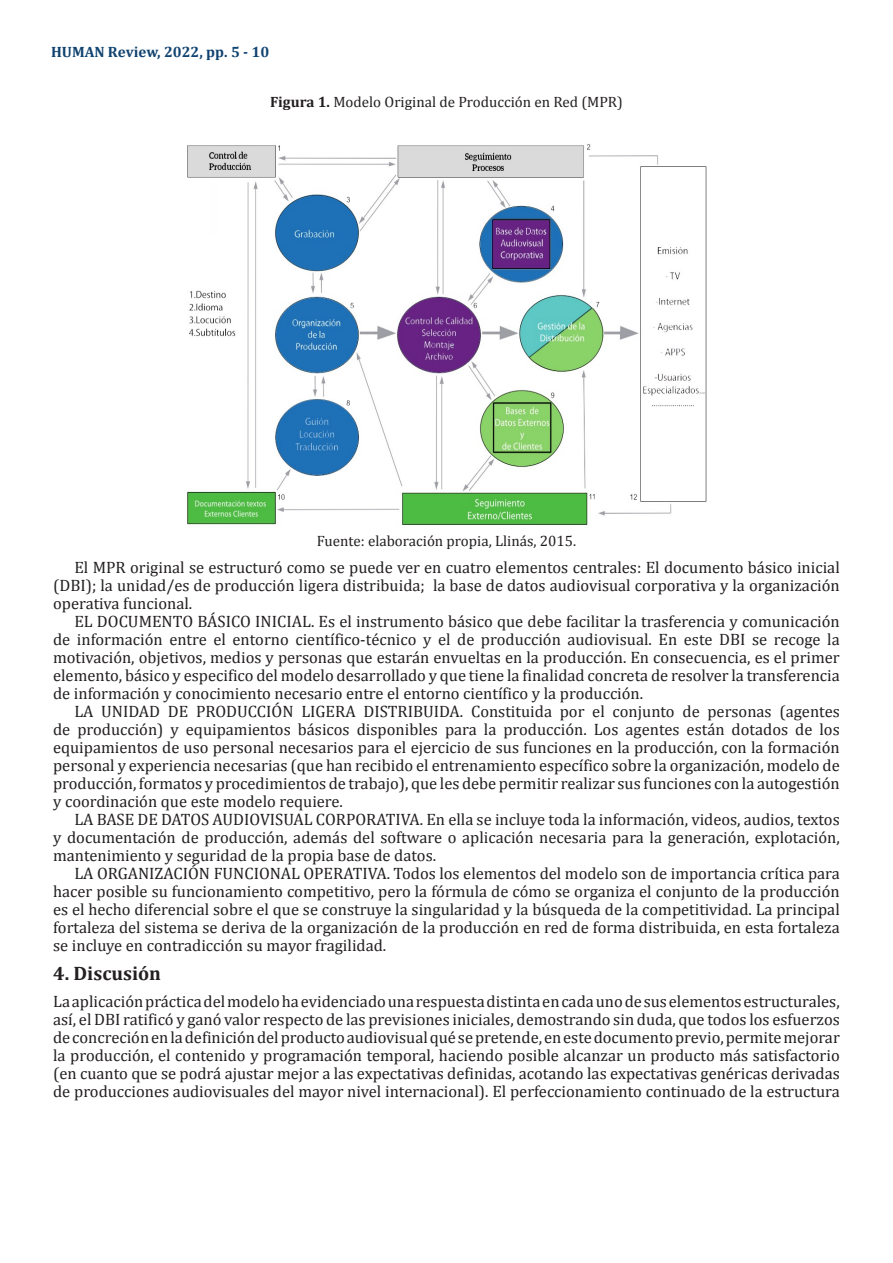
<style>
.page{position:relative;width:893px;height:1263px;background:#fff}
.page>*{position:absolute;margin:0;border:0;box-sizing:border-box;transform-origin:0 0}
.Titulo_1{font:700 19.5px "Cambria";color:#231f20}
.Parrafos-siguientes{font:16.5px/18px "Cambria";color:#231f20;text-align:justify}
.Parrafo-Arranque{font:16.5px/18px "Cambria";color:#231f20;text-align:justify}
.Fuente-Tablas{font:15px "Cambria";color:#231f20}
.t1{font:700 15px "Cambria";color:#104370}
.s1{font-weight:700}
</style>
<div class="page">
<img style="left:187px;top:144px;width:520px;height:381px">
<p class="t1" style="left:51px;top:41px;width:220px">HUMAN Review, 2022, pp. 5 - 10</p>
<p class="Fuente-Tablas" style="left:270px;top:93px;width:354px"><span class="s1">Figura 1.</span> Modelo Original de Producción en Red (MPR)</p>
<p class="Fuente-Tablas" style="left:317px;top:532px;width:261px">Fuente: elaboración propia, Llinás, 2015.</p>
<p class="Parrafos-siguientes" style="left:53px;top:558px;width:788px;text-indent:21px">El MPR original se estructuró como se puede ver en cuatro elementos centrales: El documento básico inicial (DBI); la unidad/es de producción ligera distribuida; la base de datos audiovisual corporativa y la organización operativa funcional.</p>
<p class="Parrafos-siguientes" style="left:53px;top:612px;width:788px;text-indent:21px">EL DOCUMENTO BÁSICO INICIAL. Es el instrumento básico que debe facilitar la trasferencia y comunicación de información entre el entorno científico-técnico y el de producción audiovisual. En este DBI se recoge la motivación, objetivos, medios y personas que estarán envueltas en la producción. En consecuencia, es el primer elemento, básico y especifico del modelo desarrollado y que tiene la finalidad concreta de resolver la transferencia de información y conocimiento necesario entre el entorno científico y la producción.</p>
<p class="Parrafos-siguientes" style="left:53px;top:702px;width:788px;text-indent:21px">LA UNIDAD DE PRODUCCIÓN LIGERA DISTRIBUIDA. Constituida por el conjunto de personas (agentes de producción) y equipamientos básicos disponibles para la producción. Los agentes están dotados de los equipamientos de uso personal necesarios para el ejercicio de sus funciones en la producción, con la formación personal y experiencia necesarias (que han recibido el entrenamiento específico sobre la organización, modelo de producción, formatos y procedimientos de trabajo), que les debe permitir realizar sus funciones con la autogestión y coordinación que este modelo requiere.</p>
<p class="Parrafos-siguientes" style="left:53px;top:810px;width:788px;text-indent:21px">LA BASE DE DATOS AUDIOVISUAL CORPORATIVA. En ella se incluye toda la información, videos, audios, textos y documentación de producción, además del software o aplicación necesaria para la generación, explotación, mantenimiento y seguridad de la propia base de datos.</p>
<p class="Parrafos-siguientes" style="left:53px;top:864px;width:788px;text-indent:21px">LA ORGANIZACIÓN FUNCIONAL OPERATIVA. Todos los elementos del modelo son de importancia crítica para hacer posible su funcionamiento competitivo, pero la fórmula de cómo se organiza el conjunto de la producción es el hecho diferencial sobre el que se construye la singularidad y la búsqueda de la competitividad. La principal fortaleza del sistema se deriva de la organización de la producción en red de forma distribuida, en esta fortaleza se incluye en contradicción su mayor fragilidad.</p>
<p class="Titulo_1" style="left:53px;top:960px;width:109px">4. Discusión</p>
<p class="Parrafo-Arranque" style="left:53px;top:992px;width:788px">La aplicación práctica del modelo ha evidenciado una respuesta distinta en cada uno de sus elementos estructurales, así, el DBI ratificó y ganó valor respecto de las previsiones iniciales, demostrando sin duda, que todos los esfuerzos de concreción en la definición del producto audiovisual qué se pretende, en este documento previo, permite mejorar la producción, el contenido y programación temporal, haciendo posible alcanzar un producto más satisfactorio (en cuanto que se podrá ajustar mejor a las expectativas definidas, acotando las expectativas genéricas derivadas de producciones audiovisuales del mayor nivel internacional). El perfeccionamiento continuado de la estructura</p>
</div>
